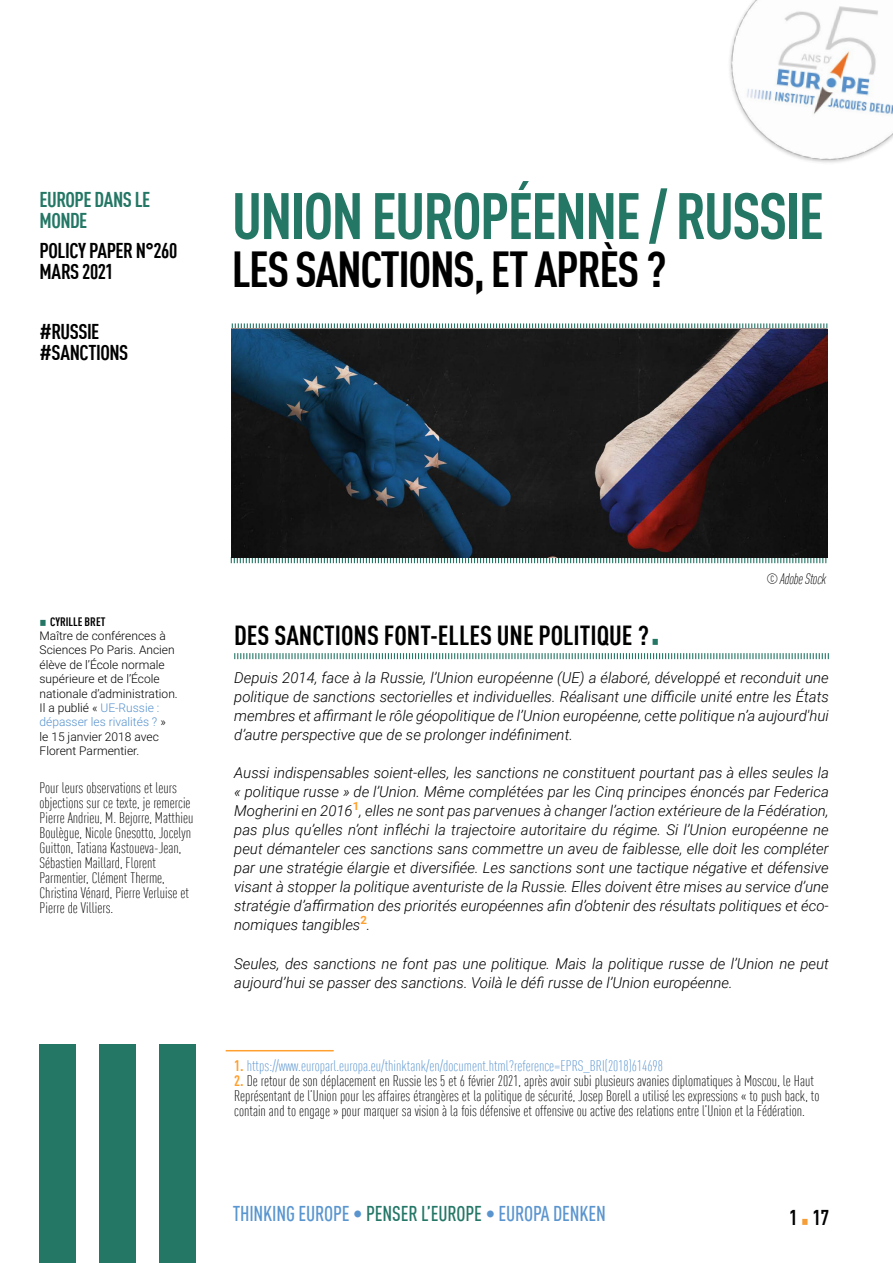
<style>
.page{position:relative;width:893px;height:1263px;background:#fff}
.page>*{position:absolute;margin:0;border:0;box-sizing:border-box;transform-origin:0 0}
.t1{font:700 condensed 64.5px "DIN Offc Pro";letter-spacing:-.03em;color:#247765}
.t2{font:700 condensed 49.5px "DIN Offc Pro";letter-spacing:-.03em;color:#000}
.t3{font:700 condensed 27px "DIN Offc Pro";color:#000}
.t4{font:700 condensed 21px/21px "DIN Offc Pro";letter-spacing:-.025em;color:#000}
.t5{font:500 condensed 21px "DIN Offc Pro";letter-spacing:-.01em;color:#5995cf}
.t6{font:700 condensed 21px/21px "DIN Offc Pro";letter-spacing:-.025em;color:#247765}
.t7{font:italic 300 15px/19px "Roboto";color:#000;text-align:justify}
.t8{font:300 condensed 15px/15px "DIN Offc Pro";color:#000}
.t9{font:300 condensed 15px "DIN Offc Pro";color:#5692ce}
.t10{font:italic 300 condensed 15px "DIN Offc Pro";letter-spacing:-.015em;color:#000}
.t11{font:300 12px/14.4px "Roboto";color:#000}
.t12{font:700 condensed 12px "DIN Offc Pro";color:#000}
.t13{font:12px "DejaVu Serif Condensed";color:#247765}
.s1{font-family:"DejaVu Serif Condensed";font-weight:400;font-stretch:normal;color:#247564}
.s2{color:#5692ce}
.s3{font-weight:700;color:#ffa02f}
.s4{color:#5b95cf}
.s5{color:#247767}
.s6{font-family:"DejaVu Serif Condensed";font-weight:400;font-stretch:normal;font-size:12px;color:#f59d36}
</style>
<div class="page">
<div style="left:160px;top:1044px;width:36px;height:219px;background:#247765"></div>
<div style="left:100px;top:1044px;width:36px;height:219px;background:#247765"></div>
<div style="left:40px;top:1044px;width:36px;height:219px;background:#247765"></div>
<img style="left:729px;top:0;width:164px;height:163px">
<svg style="left:234px;top:653px;width:595px;height:6px"></svg>
<hr style="left:226px;top:1050px;width:108px;height:1px;background:#ffa02f">
<svg style="left:232px;top:323px;width:595px;height:6px"></svg>
<svg style="left:231px;top:557px;width:595px;height:6px"></svg>
<img style="left:232px;top:329px;width:595px;height:228px">
<h3 class="t6" style="left:40px;top:187px;width:112px">EUROPE DANS LE<br>MONDE</h3>
<h3 class="t4" style="left:40px;top:237px;width:139px">POLICY PAPER N°260<br>MARS 2021</h3>
<h3 class="t4" style="left:40px;top:319px;width:90px">#RUSSIE #SANCTIONS</h3>
<h1 class="t1" style="left:232px;top:167px;width:594px">UNION EUROPÉENNE / RUSSIE</h1>
<h2 class="t2" style="left:232px;top:232px;width:436px">LES SANCTIONS, ET APRÈS ?</h2>
<p class="t12" style="left:40px;top:612px;width:67px"><span class="s1">▪</span> CYRILLE BRET</p>
<p class="t11" style="left:40px;top:628px;width:140px">Maître de conférences à<br>Sciences Po Paris. Ancien élève de l’École normale supérieure et de l’École nationale d’administration.<br>Il a publié « <span class="s2">UE-Russie : dépasser les rivalités ?</span> »<br>le 15 janvier 2018 avec<br>Florent Parmentier.</p>
<p class="t8" style="left:40px;top:779px;width:155px">Pour leurs observations et leurs objections sur ce texte, je remercie<br>Pierre Andrieu, M. Bejorre, Matthieu<br>Boulègue, Nicole Gnesotto, Jocelyn<br>Guitton, Tatiana Kastoueva-Jean,<br>Sébastien Maillard, Florent<br>Parmentier, Clément Therme,<br>Christina Vénard, Pierre Verluise et<br>Pierre de Villiers.</p>
<p class="t10" style="left:766px;top:568px;width:62px">© Adobe Stock</p>
<h3 class="t3" style="left:234px;top:615px;width:416px">DES SANCTIONS FONT-ELLES UNE POLITIQUE ?</h3>
<p class="t13" style="left:652px;top:630px;width:9px">▪</p>
<p class="t7" style="left:234px;top:667px;width:596px">Depuis 2014, face à la Russie, l’Union européenne (UE) a élaboré, développé et reconduit une politique de sanctions sectorielles et individuelles. Réalisant une difficile unité entre les États membres et affirmant le rôle géopolitique de l’Union européenne, cette politique n’a aujourd'hui d’autre perspective que de se prolonger indéfiniment.</p>
<p class="t7" style="left:234px;top:762px;width:596px">Aussi indispensables soient-elles, les sanctions ne constituent pourtant pas à elles seules la « politique russe » de l’Union. Même complétées par les Cinq principes énoncés par Federica Mogherini en 2016<sup>1</sup>, elles ne sont pas parvenues à changer l’action extérieure de la Fédération, pas plus qu’elles n’ont infléchi la trajectoire autoritaire du régime. Si l’Union européenne ne peut démanteler ces sanctions sans commettre un aveu de faiblesse, elle doit les compléter par une stratégie élargie et diversifiée. Les sanctions sont une tactique négative et défensive visant à stopper la politique aventuriste de la Russie. Elles doivent être mises au service d’une stratégie d’affirmation des priorités européennes afin d’obtenir des résultats politiques et éco&shy;nomiques tangibles<sup>2</sup>.</p>
<p class="t7" style="left:234px;top:953px;width:596px">Seules, des sanctions ne font pas une politique. Mais la politique russe de l’Union ne peut aujourd’hui se passer des sanctions. Voilà le défi russe de l’Union européenne.</p>
<p class="t9" style="left:234px;top:1055px;width:430px"><span class="s3">1.</span> https://www.europarl.europa.eu/thinktank/en/document.html?reference=EPRS_BRI(2018)614698</p>
<p class="t8" style="left:234px;top:1073px;width:587px"><span class="s3">2.</span> De retour de son déplacement en Russie les 5 et 6 février 2021, après avoir subi plusieurs avanies diplomatiques à Moscou, le Haut<br>Représentant de l’Union pour les affaires étrangères et la politique de sécurité, Josep Borell a utilisé les expressions « to push back, to contain and to engage » pour marquer sa vision à la fois défensive et offensive ou active des relations entre l’Union et la Fédération.</p>
<h3 class="t5" style="left:233px;top:1198px;width:375px">THINKING EUROPE <span class="s4">•</span> <span class="s5">PENSER L’EUROPE</span> <span class="s4">• EUROPA DENKEN</span></h3>
<h3 class="t4" style="left:789px;top:1205px;width:41px">1<span class="s6">▪</span>17</h3>
</div>
